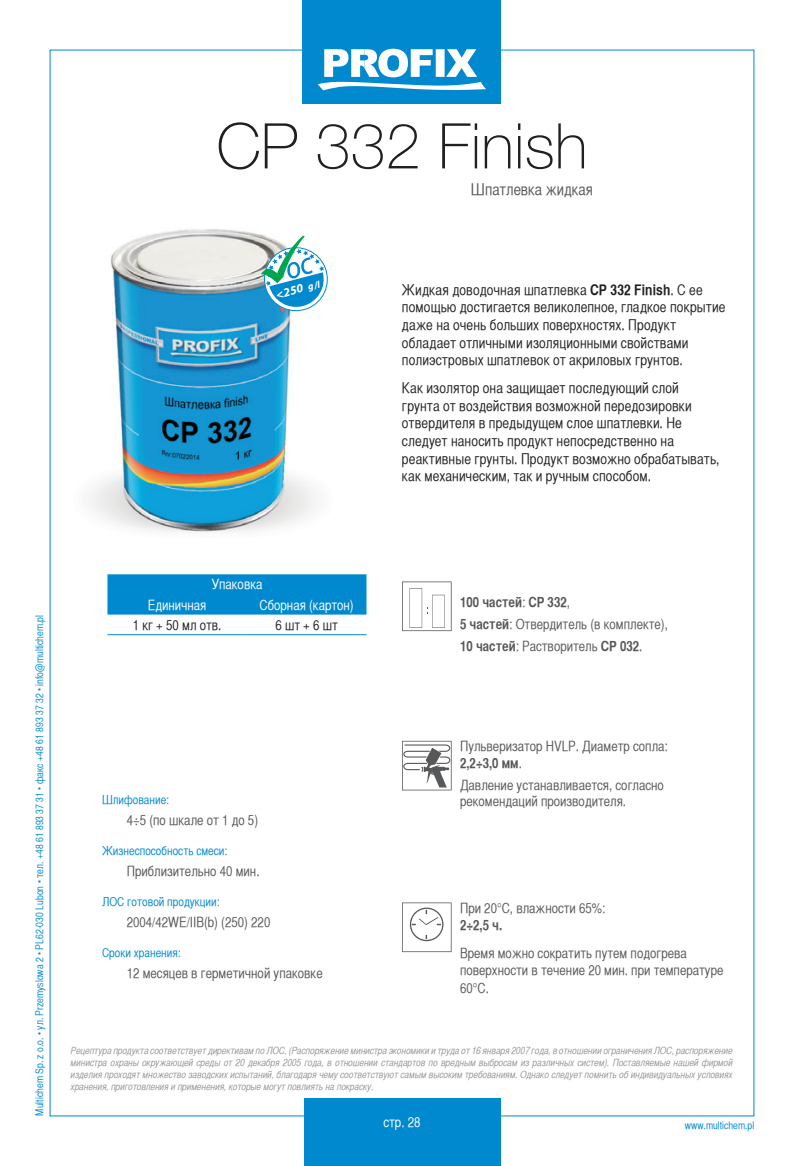
<style>
.page{position:relative;width:804px;height:1166px;background:#fff}
.page>*{position:absolute;margin:0;border:0;box-sizing:border-box;transform-origin:0 0}
.t1{font:100 63px "Helvetica Neue LT Pro";color:#231f20}
.t2{font:15.92px "Helvetica CY Plain";color:#57585a}
.t3{font:14.7px/17.7px "Helvetica CY Plain";letter-spacing:.01em;color:#231f20}
.t4{font:14px/17.5px "Helvetica CY Plain";color:#57585a}
.t5{font:14px "Helvetica CY Plain";color:#fff}
.t6{font:14px "Helvetica CY Bold";color:#57585a}
.t7{font:14px "Helvetica CY Plain";color:#231f20}
.t8{font:italic 700 12.42px "Myriad Pro";color:#fff}
.t9{font:12.25px "Helvetica CY Plain";color:#0089cf}
.t10{font:10.5px "Helvetica CY Plain";color:#0089cf}
.t11{font:9.97px/11.9px "Helvetica CY Oblique";color:#939598;text-align:justify}
.s1{font-size:9.8px}
.s2{font-family:"Helvetica CY Bold"}
.s3{font-family:"Helvetica CY Plain"}
</style>
<div class="page">
<div style="left:303px;top:1098px;width:197px;height:68px;background:#0089cf"></div>
<div style="left:303px;top:0;width:198px;height:103px;background:#0089cf"></div>
<svg style="left:318px;top:49px;width:168px;height:41px"></svg>
<img style="left:91px;top:229px;width:223px;height:303px">
<div style="left:107px;top:574px;width:259px;height:40px;background:#0089cf"></div>
<hr style="left:107px;top:634px;width:140px;height:1px;background:#0089cf">
<hr style="left:247px;top:634px;width:119px;height:1px;background:#0089cf">
<svg style="left:402px;top:581px;width:49px;height:50px"></svg>
<svg style="left:402px;top:741px;width:49px;height:49px"></svg>
<svg style="left:402px;top:902px;width:49px;height:50px"></svg>
<svg style="left:260px;top:236px;width:68px;height:79px"></svg>
<h1 class="t1" style="left:216px;top:109px;width:372px">CP 332 Finish</h1>
<h2 class="t2" style="left:471px;top:180px;width:123px">Шпатлевка жидкая</h2>
<p class="t8" style="left:274px;top:287px;width:46px;rotate:-14deg">&lt;250 <span class="s1">g/l</span></p>
<p class="t3" style="left:402px;top:281px;width:325px">Жидкая доводочная шпатлевка <span class="s2">CP 332 Finish</span>. С ее помощью достигается великолепное, гладкое покрытие даже на очень больших поверхностях. Продукт обладает отличными изоляционными свойствами полиэстровых шпатлевок от акриловых грунтов.</p>
<p class="t3" style="left:402px;top:379px;width:319px">Как изолятор она защищает последующий слой грунта от воздействия возможной передозировки отвердителя в предыдущем слое шпатлевки. Не следует наносить продукт непосредственно на реактивные грунты. Продукт возможно обрабатывать, как механическим, так и ручным способом.</p>
<p class="t10" style="left:33px;top:1115px;width:502px;rotate:-90deg">Multichem Sp. z o.o. • ул. Przemyslowa 2 • PL62-030 Lubon • тел. +48 61 893 37 31 • факс +48 61 893 37 32 • info@multichem.pl</p>
<h3 class="t5" style="left:211px;top:576px;width:53px">Упаковка</h3>
<h3 class="t5" style="left:148px;top:597px;width:60px">Единичная</h3>
<h3 class="t5" style="left:259px;top:597px;width:96px">Сборная (картон)</h3>
<h3 class="t7" style="left:133px;top:617px;width:90px">1 кг + 50 мл отв.</h3>
<h3 class="t7" style="left:275px;top:617px;width:64px">6 шт + 6 шт</h3>
<p class="t9" style="left:102px;top:792px;width:69px">Шлифование:</p>
<h3 class="t4" style="left:127px;top:811px;width:133px">4÷5 (по шкале от 1 до 5)</h3>
<p class="t9" style="left:102px;top:843px;width:127px">Жизнеспособность смеси:</p>
<h3 class="t4" style="left:127px;top:862px;width:134px">Приблизительно 40 мин.</h3>
<p class="t9" style="left:102px;top:894px;width:119px">ЛОС готовой продукции:</p>
<h3 class="t4" style="left:127px;top:913px;width:145px">2004/42WE/IIB(b) (250) 220</h3>
<p class="t9" style="left:102px;top:945px;width:80px">Сроки хранения:</p>
<h3 class="t4" style="left:127px;top:964px;width:197px">12 месяцев в герметичной упаковке</h3>
<h3 class="t6" style="left:460px;top:594px;width:111px">100 частей<span class="s3">:</span> CP 332<span class="s3">,</span></h3>
<h3 class="t4" style="left:460px;top:613px;width:209px;line-height:21.7px"><span class="s2">5 частей</span>: Отвердитель (в комплекте),<br><span class="s2">10 частей</span>: Растворитель <span class="s2">CP 032</span>.</h3>
<h3 class="t4" style="left:460px;top:737px;width:209px">Пульверизатор HVLP. Диаметр сопла:</h3>
<h3 class="t6" style="left:460px;top:754px;width:63px">2,2÷3,0 мм<span class="s3">.</span></h3>
<h3 class="t4" style="left:460px;top:776px;width:205px;line-height:16.8px">Давление устанавливается, согласно рекомендаций производителя.</h3>
<h3 class="t4" style="left:460px;top:899px;width:147px">При 20°C, влажности 65%:</h3>
<h3 class="t6" style="left:460px;top:917px;width:44px">2÷2,5 ч.</h3>
<h3 class="t4" style="left:460px;top:944px;width:265px">Время можно сократить путем подогрева поверхности в течение 20 мин. при температуре<br>60°C.</h3>
<p class="t11" style="left:71px;top:1045px;width:663px">Рецептура продукта соответствует директивам по ЛОС. (Распоряжение министра экономики и труда от 16 января 2007 года, в отношении ограничения ЛОС, распоряжение министра охраны окружающей среды от 20 декабря 2005 года, в отношении стандартов по вредным выбросам из различных систем). Поставляемые нашей фирмой изделия проходят множество заводских испытаний, благодаря чему соответствуют самым высоким требованиям. Однако следует помнить об индивидуальных условиях хранения, приготовления и применения, которые могут повлиять на покраску.</p>
<h3 class="t5" style="left:383px;top:1114px;width:39px">стр. 28</h3>
<p class="t10" style="left:685px;top:1119px;width:71px">www.multichem.pl</p>
</div>
